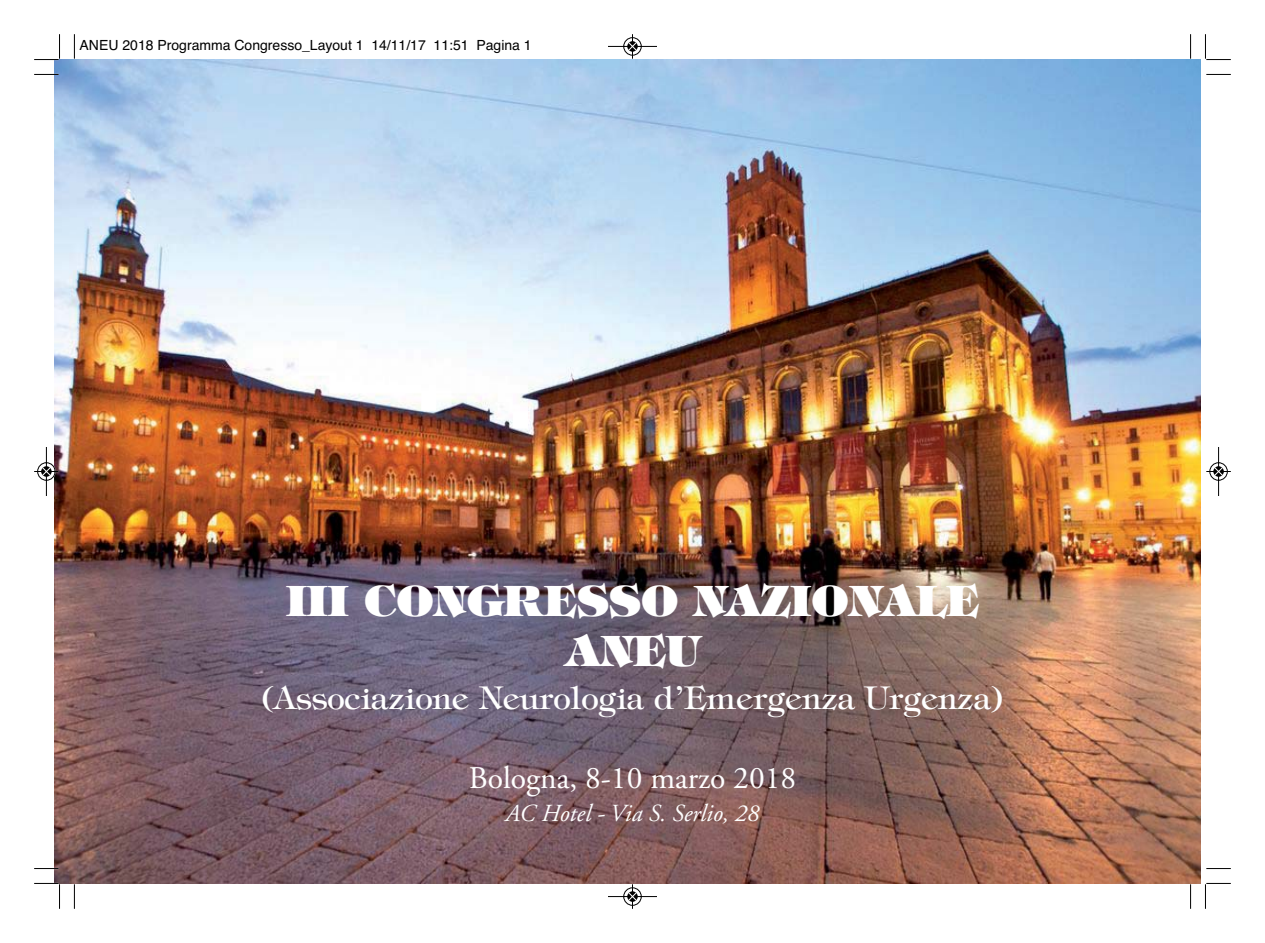
<style>
.page{position:relative;width:1265px;height:943px;background:#fff}
.page>*{position:absolute;margin:0;border:0;box-sizing:border-box;transform-origin:0 0}
.t1{font:800 42px/50.4px "Tiffany Std";color:#fff;text-align:center}
.t2{font:31.5px "Tiffany Std";color:#fff}
.t3{font:31.5px "Adobe Garamond";color:#fff}
.t4{font:italic 24.5px "Adobe Garamond";color:#fff}
.t5{font:14px "Helvetica";color:#000}
</style>
<div class="page">
<img style="left:55px;top:60px;width:1145px;height:823px">
<svg style="left:74px;top:34px;width:1px;height:25px"></svg>
<svg style="left:34px;top:74px;width:25px;height:1px"></svg>
<svg style="left:1190px;top:34px;width:1px;height:25px"></svg>
<svg style="left:1206px;top:74px;width:25px;height:1px"></svg>
<svg style="left:74px;top:884px;width:1px;height:24px"></svg>
<svg style="left:34px;top:868px;width:25px;height:1px"></svg>
<svg style="left:1190px;top:884px;width:1px;height:24px"></svg>
<svg style="left:1206px;top:868px;width:25px;height:1px"></svg>
<hr style="left:34px;top:882px;width:25px;height:2px;background:#fff">
<svg style="left:34px;top:34px;width:26px;height:26px"></svg>
<svg style="left:1205px;top:34px;width:26px;height:26px"></svg>
<svg style="left:34px;top:883px;width:26px;height:25px"></svg>
<svg style="left:1205px;top:883px;width:26px;height:25px"></svg>
<svg style="left:607px;top:34px;width:51px;height:26px"></svg>
<svg style="left:607px;top:883px;width:51px;height:26px"></svg>
<svg style="left:34px;top:446px;width:26px;height:51px"></svg>
<svg style="left:1206px;top:447px;width:25px;height:49px"></svg>
<p class="t5" style="left:80px;top:40px;width:454px">ANEU 2018 Programma Congresso_Layout 1 14/11/17 11:51 Pagina 1</p>
<h1 class="t1" style="left:286px;top:576px;width:694px">III CONGRESSO NAZIONALE<br>ANEU</h1>
<h2 class="t2" style="left:261px;top:683px;width:743px">(Associazione Neurologia d’Emergenza Urgenza)</h2>
<h2 class="t3" style="left:469px;top:765px;width:329px">Bologna, 8-10 marzo 2018</h2>
<h3 class="t4" style="left:506px;top:803px;width:255px">AC Hotel - Via S. Serlio, 28</h3>
</div>
